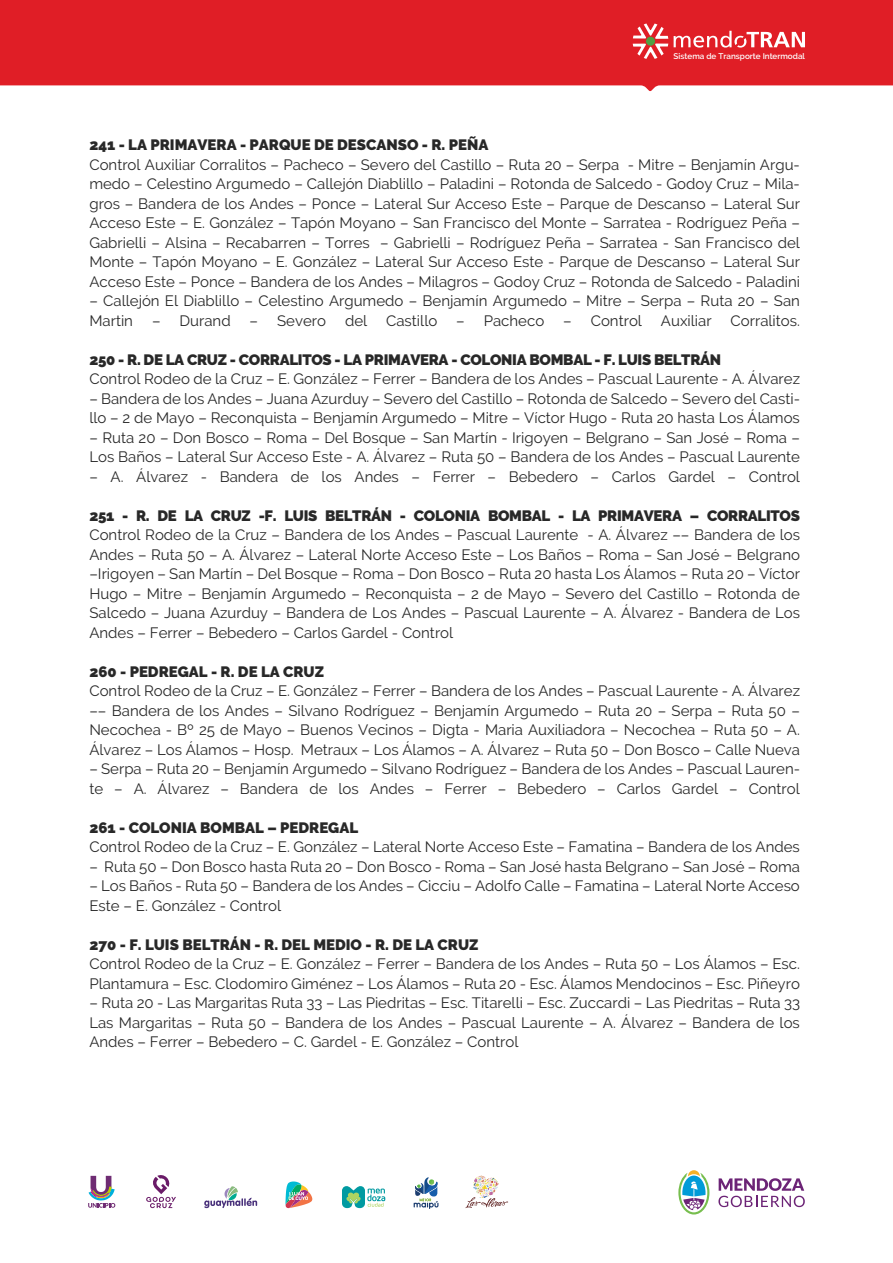
<style>
.page{position:relative;width:893px;height:1263px;background:#fff}
.page>*{position:absolute;margin:0;border:0;box-sizing:border-box;transform-origin:0 0}
.t1{font:15px/19.5px "Raleway";color:#282828}
.t2{font:900 15px "Raleway";letter-spacing:-.02em;color:#282828}
.t3{font:900 15px "Raleway";color:#282828}
.t4{font:600 8.25px "Raleway";color:#fff}
</style>
<div class="page">
<svg style="left:718px;top:1178px;width:87px;height:29px"></svg>
<svg style="left:678px;top:1170px;width:31px;height:44px"></svg>
<svg style="left:285px;top:1181px;width:27px;height:27px"></svg>
<svg style="left:465px;top:1175px;width:43px;height:33px"></svg>
<svg style="left:204px;top:1186px;width:53px;height:22px"></svg>
<svg style="left:342px;top:1186px;width:43px;height:22px"></svg>
<svg style="left:88px;top:1176px;width:27px;height:32px"></svg>
<svg style="left:146px;top:1175px;width:30px;height:33px"></svg>
<svg style="left:414px;top:1177px;width:24px;height:32px"></svg>
<div style="left:0;top:0;width:893px;height:91px;background:#e01e26"></div>
<svg style="left:633px;top:23px;width:35px;height:36px"></svg>
<div style="left:646px;top:37px;width:9px;height:9px;background:#519f43;border-radius:50%"></div>
<svg style="left:674px;top:31px;width:131px;height:17px"></svg>
<p class="t4" style="left:674px;top:51px;width:133px">Sistema de Transporte Intermodal</p>
<p class="t3" style="left:89px;top:136px;width:400px">241 - LA PRIMAVERA - PARQUE DE DESCANSO - R. PEÑA</p>
<p class="t1" style="left:89px;top:155px;width:712px;text-align:justify">Control Auxiliar Corralitos – Pacheco – Severo del Castillo – Ruta 20 – Serpa - Mitre – Benjamín Argu&shy;medo – Celestino Argumedo – Callejón Diablillo – Paladini – Rotonda de Salcedo - Godoy Cruz – Mila&shy;gros – Bandera de los Andes – Ponce – Lateral Sur Acceso Este – Parque de Descanso – Lateral Sur Acceso Este – E. González – Tapón Moyano – San Francisco del Monte – Sarratea - Rodríguez Peña – Gabrielli – Alsina – Recabarren – Torres – Gabrielli – Rodríguez Peña – Sarratea - San Francisco del Monte – Tapón Moyano – E. González – Lateral Sur Acceso Este - Parque de Descanso – Lateral Sur Acceso Este – Ponce – Bandera de los Andes – Milagros – Godoy Cruz – Rotonda de Salcedo - Paladini</p>
<p class="t1" style="left:89px;top:291px;width:712px">– Callejón El Diablillo – Celestino Argumedo – Benjamín Argumedo – Mitre – Serpa – Ruta 20 – San<br>Martin</p>
<p class="t1" style="left:152px;top:311px;width:80px">– Durand</p>
<p class="t1" style="left:250px;top:311px;width:78px">– Severo</p>
<p class="t1" style="left:345px;top:311px;width:24px">del</p>
<p class="t1" style="left:386px;top:311px;width:53px">Castillo</p>
<p class="t1" style="left:456px;top:311px;width:89px">– Pacheco</p>
<p class="t1" style="left:563px;top:311px;width:80px">– Control</p>
<p class="t1" style="left:661px;top:311px;width:52px">Auxiliar</p>
<p class="t1" style="left:731px;top:311px;width:71px">Corralitos.</p>
<p class="t2" style="left:89px;top:351px;width:633px">250 - R. DE LA CRUZ - CORRALITOS - LA PRIMAVERA - COLONIA BOMBAL - F. LUIS BELTRÁN</p>
<p class="t1" style="left:89px;top:369px;width:712px">Control Rodeo de la Cruz – E. González – Ferrer – Bandera de los Andes – Pascual Laurente - A. Álvarez</p>
<p class="t1" style="left:89px;top:389px;width:712px">– Bandera de los Andes – Juana Azurduy – Severo del Castillo – Rotonda de Salcedo – Severo del Casti&shy;llo – 2 de Mayo – Reconquista – Benjamín Argumedo – Mitre – Víctor Hugo - Ruta 20 hasta Los Álamos</p>
<p class="t1" style="left:89px;top:428px;width:712px">– Ruta 20 – Don Bosco – Roma – Del Bosque – San Martín - Irigoyen – Belgrano – San José – Roma –<br>Los Baños – Lateral Sur Acceso Este - A. Álvarez – Ruta 50 – Bandera de los Andes – Pascual Laurente</p>
<p class="t1" style="left:89px;top:467px;width:712px">– A. Álvarez - Bandera de los Andes – Ferrer – Bebedero – Carlos Gardel – Control</p>
<p class="t2" style="left:89px;top:507px;width:712px">251 - R. DE LA CRUZ -F. LUIS BELTRÁN - COLONIA BOMBAL - LA PRIMAVERA – CORRALITOS</p>
<p class="t1" style="left:89px;top:525px;width:712px;text-align:justify">Control Rodeo de la Cruz – Bandera de los Andes – Pascual Laurente - A. Álvarez –– Bandera de los Andes – Ruta 50 – A. Álvarez – Lateral Norte Acceso Este – Los Baños – Roma – San José – Belgrano –Irigoyen – San Martín – Del Bosque – Roma – Don Bosco – Ruta 20 hasta Los Álamos – Ruta 20 – Víctor Hugo – Mitre – Benjamín Argumedo – Reconquista – 2 de Mayo – Severo del Castillo – Rotonda de Salcedo – Juana Azurduy – Bandera de Los Andes – Pascual Laurente – A. Álvarez - Bandera de Los Andes – Ferrer – Bebedero – Carlos Gardel - Control</p>
<p class="t3" style="left:89px;top:663px;width:236px">260 - PEDREGAL - R. DE LA CRUZ</p>
<p class="t1" style="left:89px;top:681px;width:712px;text-align:justify">Control Rodeo de la Cruz – E. González – Ferrer – Bandera de los Andes – Pascual Laurente - A. Álvarez –– Bandera de los Andes – Silvano Rodríguez – Benjamín Argumedo – Ruta 20 – Serpa – Ruta 50 – Necochea - Bº 25 de Mayo – Buenos Vecinos – Digta - Maria Auxiliadora – Necochea – Ruta 50 – A.<br>Álvarez – Los Álamos – Hosp. Metraux – Los Álamos – A. Álvarez – Ruta 50 – Don Bosco – Calle Nueva</p>
<p class="t1" style="left:89px;top:759px;width:712px">– Serpa – Ruta 20 – Benjamín Argumedo – Silvano Rodríguez – Bandera de los Andes – Pascual Lauren&shy;te – A. Álvarez – Bandera de los Andes – Ferrer – Bebedero – Carlos Gardel – Control</p>
<p class="t3" style="left:89px;top:819px;width:270px">261 - COLONIA BOMBAL – PEDREGAL</p>
<p class="t1" style="left:89px;top:837px;width:712px">Control Rodeo de la Cruz – E. González – Lateral Norte Acceso Este – Famatina – Bandera de los Andes</p>
<p class="t1" style="left:89px;top:857px;width:712px">– Ruta 50 – Don Bosco hasta Ruta 20 – Don Bosco - Roma – San José hasta Belgrano – San José – Roma</p>
<p class="t1" style="left:89px;top:876px;width:712px">– Los Baños - Ruta 50 – Bandera de los Andes – Cicciu – Adolfo Calle – Famatina – Lateral Norte Acceso<br>Este – E. González - Control</p>
<p class="t3" style="left:89px;top:936px;width:391px">270 - F. LUIS BELTRÁN - R. DEL MEDIO - R. DE LA CRUZ</p>
<p class="t1" style="left:89px;top:954px;width:712px">Control Rodeo de la Cruz – E. González – Ferrer – Bandera de los Andes – Ruta 50 – Los Álamos – Esc.<br>Plantamura – Esc. Clodomiro Giménez – Los Álamos – Ruta 20 - Esc. Álamos Mendocinos – Esc. Piñeyro</p>
<p class="t1" style="left:89px;top:993px;width:712px;text-align:justify">– Ruta 20 - Las Margaritas Ruta 33 – Las Piedritas – Esc. Titarelli – Esc. Zuccardi – Las Piedritas – Ruta 33<br>Las Margaritas – Ruta 50 – Bandera de los Andes – Pascual Laurente – A. Álvarez – Bandera de los Andes – Ferrer – Bebedero – C. Gardel - E. González – Control</p>
</div>
